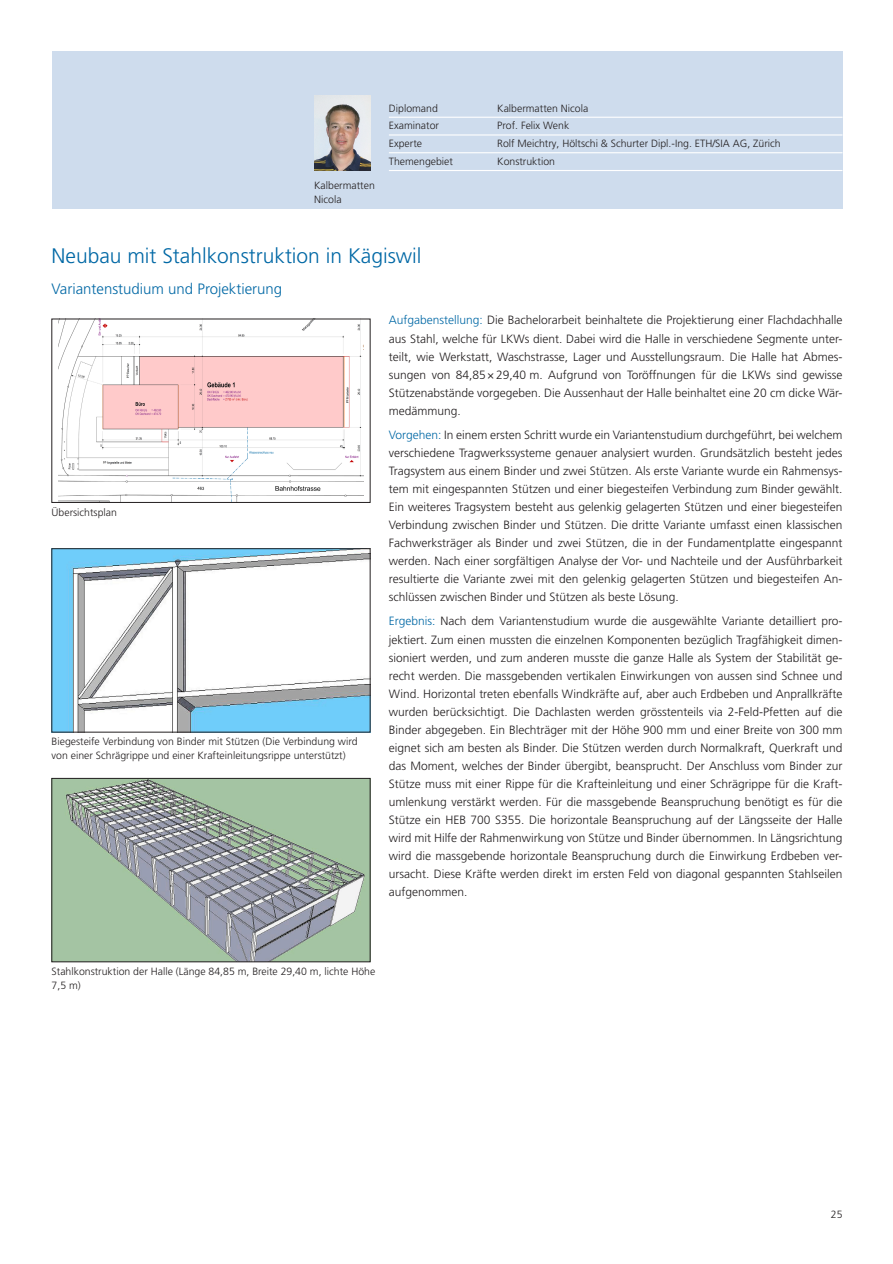
<style>
.page{position:relative;width:893px;height:1264px;background:#fff}
.page>*{position:absolute;margin:0;border:0;box-sizing:border-box;transform-origin:0 0}
.t1{font:300 21px "Frutiger LT Pro";color:#0068a5}
.t2{font:300 15px "Frutiger LT Pro";color:#0068a5}
.t3{font:300 12px/18px "Frutiger LT Pro";color:#231f20;text-align:justify}
.t4{font:300 10.5px/13.5px "Frutiger LT Pro";color:#231f20}
.s1{color:#0068a5}
</style>
<div class="page">
<div style="left:52px;top:52px;width:790px;height:157px;background:#cedced"></div>
<img style="left:58px;top:321px;width:306px;height:179px">
<img style="left:54px;top:550px;width:314px;height:180px">
<div style="left:52px;top:548px;width:318px;height:184px;border:1px solid #231f20"></div>
<img style="left:54px;top:780px;width:314px;height:179px">
<div style="left:52px;top:778px;width:318px;height:183px;border:1px solid #231f20"></div>
<hr style="left:389px;top:117px;width:453px;height:1px;background:#fff">
<hr style="left:389px;top:134px;width:453px;height:1px;background:#fff">
<hr style="left:389px;top:152px;width:453px;height:1px;background:#fff">
<hr style="left:389px;top:170px;width:453px;height:1px;background:#fff">
<img style="left:314px;top:96px;width:56px;height:75px">
<p class="t4" style="left:314px;top:179px;width:62px">Kalbermatten<br>Nicola</p>
<p class="t4" style="left:389px;top:101px;width:51px">Diplomand</p>
<p class="t4" style="left:497px;top:101px;width:92px">Kalbermatten Nicola</p>
<p class="t4" style="left:389px;top:119px;width:52px">Examinator</p>
<p class="t4" style="left:497px;top:119px;width:73px">Prof. Felix Wenk</p>
<p class="t4" style="left:389px;top:137px;width:35px">Experte</p>
<p class="t4" style="left:497px;top:137px;width:285px">Rolf Meichtry, Höltschi &amp; Schurter Dipl.-Ing. ETH/SIA AG, Zürich</p>
<p class="t4" style="left:389px;top:154px;width:66px">Themengebiet</p>
<p class="t4" style="left:497px;top:154px;width:59px">Konstruktion</p>
<h1 class="t1" style="left:52px;top:244px;width:371px">Neubau mit Stahlkonstruktion in Kägiswil</h1>
<p class="t2" style="left:52px;top:280px;width:232px">Variantenstudium und Projektierung</p>
<p class="t4" style="left:52px;top:505px;width:67px">Übersichtsplan</p>
<p class="t4" style="left:52px;top:735px;width:307px">Biegesteife Verbindung von Binder mit Stützen (Die Verbindung wird von einer Schrägrippe und einer Krafteinleitungsrippe unterstützt)</p>
<p class="t3" style="left:389px;top:311px;width:455px"><span class="s1">Aufgabenstellung:</span> Die Bachelorarbeit beinhaltete die Projektierung einer Flachdachhalle aus Stahl, welche für LKWs dient. Dabei wird die Halle in verschiedene Segmente unter&shy;teilt, wie Werkstatt, Waschstrasse, Lager und Ausstellungsraum. Die Halle hat Abmes&shy;sungen von 84,85×29,40 m. Aufgrund von Toröffnungen für die LKWs sind gewisse Stützenabstände vorgegeben. Die Aussenhaut der Halle beinhaltet eine 20 cm dicke Wär&shy;medämmung.</p>
<p class="t3" style="left:389px;top:426px;width:455px"><span class="s1">Vorgehen:</span> In einem ersten Schritt wurde ein Variantenstudium durchgeführt, bei welchem verschiedene Tragwerkssysteme genauer analysiert wurden. Grundsätzlich besteht jedes Tragsystem aus einem Binder und zwei Stützen. Als erste Variante wurde ein Rahmensys&shy;tem mit eingespannten Stützen und einer biegesteifen Verbindung zum Binder gewählt.<br>Ein weiteres Tragsystem besteht aus gelenkig gelagerten Stützen und einer biegesteifen Verbindung zwischen Binder und Stützen. Die dritte Variante umfasst einen klassischen Fachwerksträger als Binder und zwei Stützen, die in der Fundamentplatte eingespannt werden. Nach einer sorgfältigen Analyse der Vor- und Nachteile und der Ausführbarkeit resultierte die Variante zwei mit den gelenkig gelagerten Stützen und biegesteifen An&shy;schlüssen zwischen Binder und Stützen als beste Lösung.</p>
<p class="t3" style="left:389px;top:612px;width:455px"><span class="s1">Ergebnis:</span> Nach dem Variantenstudium wurde die ausgewählte Variante detailliert pro&shy;jektiert. Zum einen mussten die einzelnen Komponenten bezüglich Tragfähigkeit dimen&shy;sioniert werden, und zum anderen musste die ganze Halle als System der Stabilität ge&shy;recht werden. Die massgebenden vertikalen Einwirkungen von aussen sind Schnee und Wind. Horizontal treten ebenfalls Windkräfte auf, aber auch Erdbeben und Anprallkräfte wurden berücksichtigt. Die Dachlasten werden grösstenteils via 2-Feld-Pfetten auf die Binder abgegeben. Ein Blechträger mit der Höhe 900 mm und einer Breite von 300 mm eignet sich am besten als Binder. Die Stützen werden durch Normalkraft, Querkraft und das Moment, welches der Binder übergibt, beansprucht. Der Anschluss vom Binder zur Stütze muss mit einer Rippe für die Krafteinleitung und einer Schrägrippe für die Kraft&shy;umlenkung verstärkt werden. Für die massgebende Beanspruchung benötigt es für die Stütze ein HEB 700 S355. Die horizontale Beanspruchung auf der Längsseite der Halle wird mit Hilfe der Rahmenwirkung von Stütze und Binder übernommen. In Längsrichtung wird die massgebende horizontale Beanspruchung durch die Einwirkung Erdbeben ver&shy;ursacht. Diese Kräfte werden direkt im ersten Feld von diagonal gespannten Stahlseilen aufgenommen.</p>
<p class="t4" style="left:52px;top:964px;width:325px">Stahlkonstruktion der Halle (Länge 84,85 m, Breite 29,40 m, lichte Höhe<br>7,5 m)</p>
<p class="t4" style="left:831px;top:1206px;width:13px">25</p>
</div>
